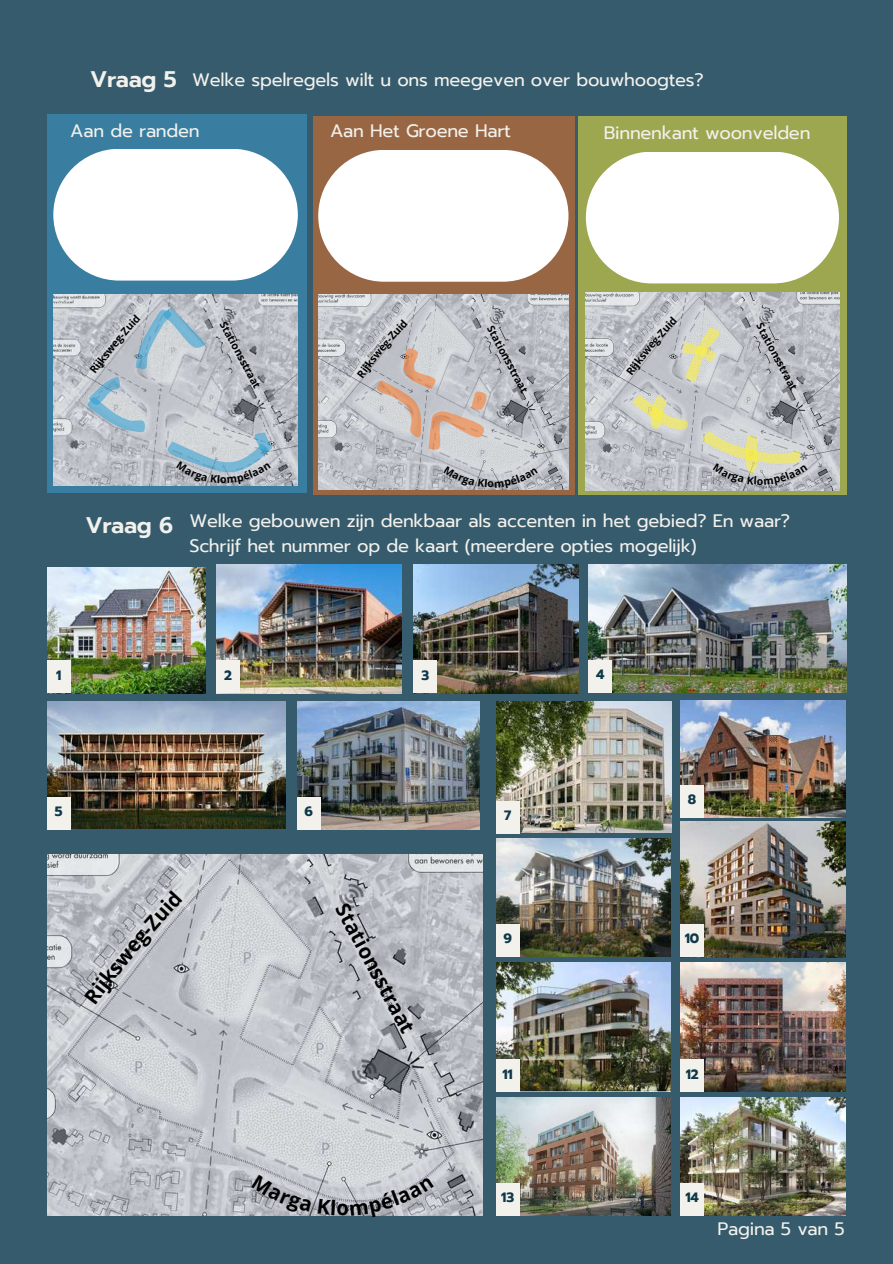
<style>
.page{position:relative;width:893px;height:1264px;background:#fff}
.page>*{position:absolute;margin:0;border:0;box-sizing:border-box;transform-origin:0 0}
.t1{font:600 22.5px "Prompt";letter-spacing:-.015em;color:#f2f1ec}
.t2{font:700 20.25px "Open Sans";color:#000}
.t3{font:18px/24.8px "Prompt";letter-spacing:-.015em;color:#f2f1ec}
.t4{font:700 13.5px "Prompt";letter-spacing:-.015em;color:#0f3849}
.t5{font:700 10.5px "Open Sans";color:#000}
.s1{font-weight:600;font-size:22.5px}
</style>
<div class="page">
<div style="left:0;top:0;width:892px;height:1263px;background:#365b6d"></div>
<div style="left:47px;top:114px;width:259px;height:378px;background:#397ea0"></div>
<div style="left:53px;top:149px;width:245px;height:131px;background:#fff;border-radius:66px"></div>
<img style="left:53px;top:294px;width:244px;height:191px">
<div style="left:313px;top:116px;width:261px;height:378px;background:#964"></div>
<img style="left:318px;top:294px;width:250px;height:196px">
<div style="left:578px;top:116px;width:268px;height:378px;background:#9ca74f"></div>
<img style="left:585px;top:292px;width:254px;height:198px">
<div style="left:318px;top:150px;width:250px;height:132px;background:#fff;border-radius:66px"></div>
<div style="left:586px;top:152px;width:252px;height:131px;background:#fff;border-radius:66px"></div>
<svg style="left:87px;top:397px;width:58px;height:36px;background:#adc4d1"></svg>
<svg style="left:135px;top:309px;width:37px;height:61px;background:#adc5d2"></svg>
<svg style="left:163px;top:307px;width:42px;height:41px;background:#a9c2d0"></svg>
<svg style="left:167px;top:441px;width:101px;height:31px;background:#b0c7d4"></svg>
<svg style="left:254px;top:432px;width:18px;height:21px"></svg>
<svg style="left:88px;top:376px;width:33px;height:29px"></svg>
<svg style="left:376px;top:380px;width:45px;height:58px;background:#cfbdb4"></svg>
<svg style="left:428px;top:411px;width:57px;height:40px;background:#d7bdae"></svg>
<svg style="left:471px;top:391px;width:16px;height:20px"></svg>
<svg style="left:403px;top:347px;width:33px;height:42px"></svg>
<svg style="left:685px;top:327px;width:35px;height:55px"></svg>
<svg style="left:681px;top:342px;width:34px;height:20px"></svg>
<svg style="left:632px;top:395px;width:56px;height:35px"></svg>
<svg style="left:650px;top:396px;width:16px;height:32px"></svg>
<svg style="left:702px;top:431px;width:99px;height:33px;background:#d5d6b9"></svg>
<svg style="left:745px;top:434px;width:13px;height:40px"></svg>
<img style="left:47px;top:567px;width:159px;height:126px">
<img style="left:496px;top:838px;width:174px;height:118px">
<img style="left:413px;top:565px;width:165px;height:128px">
<img style="left:216px;top:565px;width:185px;height:128px">
<img style="left:496px;top:1097px;width:174px;height:118px">
<img style="left:588px;top:565px;width:258px;height:127px">
<img style="left:298px;top:701px;width:181px;height:128px">
<img style="left:680px;top:962px;width:165px;height:129px">
<img style="left:496px;top:702px;width:175px;height:130px">
<img style="left:680px;top:821px;width:165px;height:136px">
<img style="left:47px;top:701px;width:239px;height:127px">
<img style="left:680px;top:1097px;width:165px;height:118px">
<img style="left:47px;top:854px;width:435px;height:361px">
<img style="left:496px;top:962px;width:174px;height:129px">
<img style="left:680px;top:700px;width:165px;height:117px">
<div style="left:47px;top:660px;width:23px;height:33px;background:#f2f1ec"></div>
<div style="left:216px;top:660px;width:24px;height:33px;background:#f2f1ec"></div>
<div style="left:413px;top:660px;width:24px;height:33px;background:#f2f1ec"></div>
<div style="left:588px;top:660px;width:23px;height:32px;background:#f2f1ec"></div>
<div style="left:47px;top:796px;width:23px;height:33px;background:#f2f1ec"></div>
<div style="left:297px;top:796px;width:23px;height:33px;background:#f2f1ec"></div>
<div style="left:496px;top:801px;width:23px;height:32px;background:#f2f1ec"></div>
<div style="left:680px;top:784px;width:23px;height:33px;background:#f2f1ec"></div>
<div style="left:496px;top:924px;width:23px;height:32px;background:#f2f1ec"></div>
<div style="left:680px;top:924px;width:23px;height:32px;background:#f2f1ec"></div>
<div style="left:496px;top:1059px;width:23px;height:32px;background:#f2f1ec"></div>
<div style="left:680px;top:1059px;width:23px;height:32px;background:#f2f1ec"></div>
<div style="left:496px;top:1183px;width:23px;height:32px;background:#f2f1ec"></div>
<div style="left:680px;top:1183px;width:23px;height:32px;background:#f2f1ec"></div>
<svg style="left:90px;top:314px;width:50px;height:59px;background:#bbbfc6"></svg>
<svg style="left:176px;top:461px;width:44px;height:22px"></svg>
<svg style="left:227px;top:463px;width:44px;height:21px"></svg>
<svg style="left:357px;top:319px;width:51px;height:59px;background:#bdbec3"></svg>
<svg style="left:443px;top:466px;width:44px;height:21px"></svg>
<svg style="left:494px;top:467px;width:44px;height:21px"></svg>
<svg style="left:626px;top:316px;width:51px;height:59px;background:#bcbfc5"></svg>
<svg style="left:712px;top:463px;width:44px;height:21px"></svg>
<svg style="left:764px;top:464px;width:43px;height:21px"></svg>
<svg style="left:84px;top:889px;width:98px;height:115px;background:#bdc0c6"></svg>
<svg style="left:251px;top:1174px;width:60px;height:39px;background:#b6b9c0"></svg>
<svg style="left:318px;top:1198px;width:17px;height:17px"></svg>
<svg style="left:350px;top:1176px;width:84px;height:40px;background:#bdc0c6"></svg>
<p class="t3" style="left:90px;top:68px;width:615px"><span class="s1">Vraag 5</span> Welke spelregels wilt u ons meegeven over bouwhoogtes?</p>
<p class="t3" style="left:70px;top:119px;width:131px">Aan de randen</p>
<p class="t3" style="left:330px;top:119px;width:182px">Aan Het Groene Hart</p>
<p class="t3" style="left:603px;top:120px;width:208px">Binnenkant woonvelden</p>
<p class="t5" style="left:229px;top:318px;width:76px;rotate:62deg">Stationsstraat</p>
<p class="t5" style="left:496px;top:323px;width:76px;rotate:62deg">Stationsstraat</p>
<p class="t5" style="left:766px;top:320px;width:76px;rotate:62deg">Stationsstraat</p>
<p class="t1" style="left:85px;top:508px;width:89px">Vraag 6</p>
<p class="t5" style="left:220px;top:472px;width:8px">o</p>
<p class="t5" style="left:487px;top:476px;width:8px">o</p>
<p class="t5" style="left:757px;top:473px;width:8px">o</p>
<p class="t3" style="left:189px;top:509px;width:602px">Welke gebouwen zijn denkbaar als accenten in het gebied? En waar?<br>Schrijf het nummer op de kaart (meerdere opties mogelijk)</p>
<p class="t4" style="left:56px;top:665px;width:7px">1</p>
<p class="t4" style="left:224px;top:665px;width:9px">2</p>
<p class="t4" style="left:421px;top:665px;width:9px">3</p>
<p class="t4" style="left:596px;top:664px;width:10px">4</p>
<p class="t4" style="left:688px;top:789px;width:10px">8</p>
<p class="t4" style="left:55px;top:801px;width:9px">5</p>
<p class="t4" style="left:304px;top:801px;width:10px">6</p>
<p class="t4" style="left:504px;top:805px;width:9px">7</p>
<p class="t2" style="left:354px;top:897px;width:145px;rotate:62deg">Stationsstraat</p>
<p class="t2" style="left:336px;top:1193px;width:14px">o</p>
<p class="t4" style="left:503px;top:928px;width:10px">9</p>
<p class="t4" style="left:684px;top:928px;width:16px">10</p>
<p class="t4" style="left:502px;top:1063px;width:12px">11</p>
<p class="t4" style="left:685px;top:1063px;width:14px">12</p>
<p class="t4" style="left:501px;top:1187px;width:14px">13</p>
<p class="t4" style="left:685px;top:1187px;width:15px">14</p>
<p class="t3" style="left:717px;top:1216px;width:129px">Pagina 5 van 5</p>
</div>
